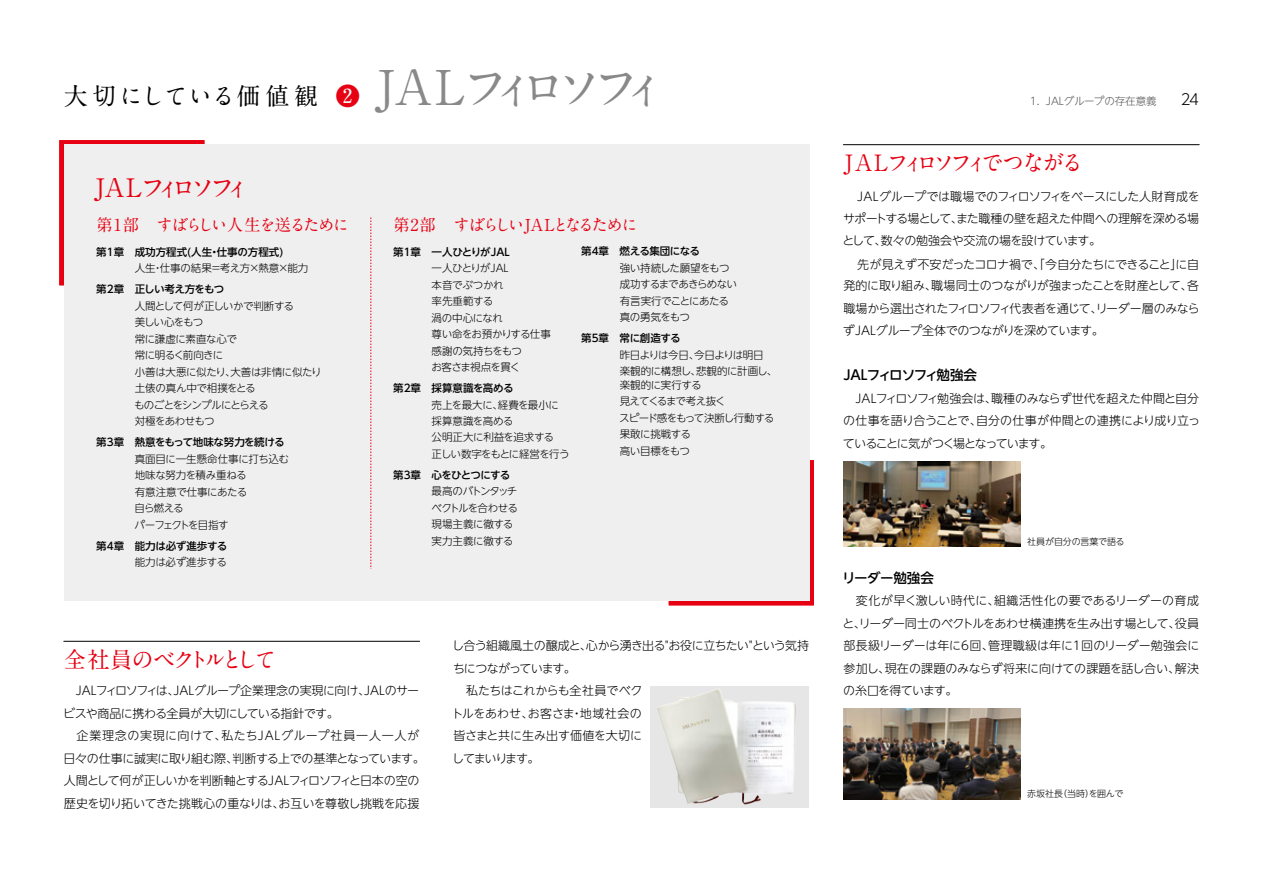
<style>
.page{position:relative;width:1263px;height:893px;background:#fff}
.page>*{position:absolute;margin:0;border:0;box-sizing:border-box;transform-origin:0 0}
.t1{font:700 25.5px "A1 Mincho Std";letter-spacing:-.245em;color:#e60012}
.t2{font:700 24px "A1 Mincho Std";letter-spacing:.045em;color:#000}
.t3{font:700 22.5px "A1 Mincho Std";letter-spacing:-.155em;color:#e60012}
.t4{font:700 16.5px "A1 Mincho Std";letter-spacing:-.125em;color:#e60012}
.t5{font:700 16.5px "A1 Mincho Std";letter-spacing:-.09em;color:#e60012}
.t6{font:300 15px "UD Shin Go NT Pr 6 N";color:#000}
.t7{font:500 13.5px "UD Shin Go NT Pr 6 N";letter-spacing:-.08em;color:#000}
.t8{font:500 13.5px "UD Shin Go NT Pr 6 N";letter-spacing:-.04em;color:#000}
.t9{font:300 12px/22.5px "UD Shin Go NT Pr 6 N";letter-spacing:-.035em;color:#000;text-align:justify}
.t10{font:300 10.5px/16.5px "UD Shin Go NT Pr 6 N";letter-spacing:-.04em;color:#000}
.t11{font:500 10.5px "UD Shin Go NT Pr 6 N";letter-spacing:-.025em;color:#000}
.t12{font:500 10.5px "UD Shin Go NT Pr 6 N";color:#000}
.t13{font:300 10.5px/16.5px "UD Shin Go NT Pr 6 N";letter-spacing:-.065em;color:#000}
.t14{font:300 10.5px "UD Shin Go NT Pr 6 N";color:#000}
.t15{font:300 10.5px "UD Shin Go NT Pr 6 N";letter-spacing:-.005em;color:#595757}
.t16{font:500 10.5px "UD Shin Go NT Pr 6 N";letter-spacing:-.05em;color:#000}
.t17{font:500 10.5px "UD Shin Go NT Pr 6 N";letter-spacing:-.065em;color:#000}
.t18{font:300 9px "UD Shin Go NT Pr 6 N";letter-spacing:-.015em;color:#000}
.s1{color:#e60012}
.s2{font-size:48px;color:#898989}
</style>
<div class="page">
<svg style="left:59px;top:140px;width:154px;height:146px"></svg>
<svg style="left:668px;top:451px;width:146px;height:155px"></svg>
<div style="left:64px;top:145px;width:745px;height:456px;background:#efefef"></div>
<hr style="left:64px;top:641px;width:356px;height:1px;background:#000">
<hr style="left:843px;top:144px;width:356px;height:1px;background:#000">
<svg style="left:371px;top:218px;width:1px;height:351px"></svg>
<img style="left:843px;top:461px;width:177px;height:85px">
<img style="left:843px;top:709px;width:177px;height:90px">
<img style="left:651px;top:686px;width:158px;height:122px">
<h2 class="t2" style="left:64px;top:76px;width:606px">大切にしている価値観 <span class="s1">❷</span> <span class="s2">JALフィロソフィ</span></h2>
<h1 class="t1" style="left:94px;top:166px;width:158px">JALフィロソフィ</h1>
<h3 class="t5" style="left:96px;top:212px;width:254px">第1部　すばらしい人生を送るために</h3>
<h3 class="t4" style="left:393px;top:212px;width:246px">第2部　すばらしいJALとなるために</h3>
<p class="t12" style="left:96px;top:243px;width:189px">第1章 成功方程式(人生・仕事の方程式)</p>
<p class="t14" style="left:135px;top:260px;width:175px">人生・仕事の結果＝考え方×熱意×能力</p>
<p class="t16" style="left:96px;top:281px;width:130px">第2章 正しい考え方をもつ</p>
<p class="t10" style="left:134px;top:297px;width:189px">人間として何が正しいかで判断する<br>美しい心をもつ<br>常に謙虚に素直な心で<br>常に明るく前向きに<br>小善は大悪に似たり、大善は非情に似たり土俵の真ん中で相撲をとる<br>ものごとをシンプルにとらえる<br>対極をあわせもつ</p>
<p class="t11" style="left:96px;top:434px;width:190px">第3章　熱意をもって地味な努力を続ける</p>
<p class="t10" style="left:135px;top:450px;width:156px">真面目に一生懸命仕事に打ち込む地味な努力を積み重ねる<br>有意注意で仕事にあたる<br>自ら燃える<br>パーフェクトを目指す</p>
<p class="t11" style="left:96px;top:537px;width:132px">第4章　能力は必ず進歩する</p>
<p class="t10" style="left:135px;top:553px;width:94px">能力は必ず進歩する</p>
<p class="t12" style="left:393px;top:243px;width:118px">第1章　一人ひとりがJAL</p>
<p class="t10" style="left:431px;top:259px;width:121px">一人ひとりがJAL<br>本音でぶつかれ<br>率先垂範する<br>渦の中心になれ<br>尊い命をお預かりする仕事感謝の気持ちをもつ<br>お客さま視点を貫く</p>
<p class="t12" style="left:393px;top:379px;width:122px">第2章　採算意識を高める</p>
<p class="t10" style="left:432px;top:396px;width:139px">売上を最大に、経費を最小に採算意識を高める<br>公明正大に利益を追求する<br>正しい数字をもとに経営を行う</p>
<p class="t17" style="left:393px;top:466px;width:119px">第3章　心をひとつにする</p>
<p class="t10" style="left:432px;top:483px;width:88px">最高のバトンタッチベクトルを合わせる現場主義に徹する実力主義に徹する</p>
<p class="t11" style="left:581px;top:243px;width:120px">第4章　燃える集団になる</p>
<p class="t13" style="left:620px;top:259px;width:119px">強い持続した願望をもつ成功するまであきらめない有言実行でことにあたる真の勇気をもつ</p>
<p class="t11" style="left:581px;top:330px;width:101px">第5章　常に創造する</p>
<p class="t10" style="left:620px;top:346px;width:159px">昨日よりは今日、今日よりは明日<br>楽観的に構想し、悲観的に計画し、</p>
<p class="t10" style="left:619px;top:376px;width:157px">楽観的に実行する<br>見えてくるまで考え抜く<br>スピード感をもって決断し行動する果敢に挑戦する<br>高い目標をもつ</p>
<h3 class="t3" style="left:64px;top:641px;width:214px">全社員のベクトルとして</h3>
<p class="t9" style="left:63px;top:679px;width:363px;text-align:left;text-indent:13px">JALフィロソフィは、JALグループ企業理念の実現に向け、JALのサービスや商品に携わる全員が大切にしている指針です。<br>　企業理念の実現に向けて、私たちJALグループ社員一人一人が日々の仕事に誠実に取り組む際、判断する上での基準となっています。人間として何が正しいかを判断軸とするJALフィロソフィと日本の空の歴史を切り拓いてきた挑戦心の重なりは、お互いを尊敬し挑戦を応援</p>
<p class="t9" style="left:451px;top:634px;width:359px;text-align:left">し合う組織風土の醸成と、心から湧き出る"お役に立ちたい"という気持ちにつながっています。<br>　私たちはこれからも全社員でベク<br>トルをあわせ、お客さま・地域社会の<br>皆さまと共に生み出す価値を大切に<br>してまいります。</p>
<p class="t15" style="left:1030px;top:93px;width:128px">1．JALグループの存在意義</p>
<p class="t6" style="left:1181px;top:88px;width:20px">24</p>
<h3 class="t3" style="left:843px;top:145px;width:242px">JALフィロソフィでつながる</h3>
<p class="t9" style="left:842px;top:185px;width:359px;line-height:22px;text-indent:15px">JALグループでは職場でのフィロソフィをベースにした人財育成をサポートする場として、また職種の壁を超えた仲間への理解を深める場として、数々の勉強会や交流の場を設けています。</p>
<p class="t9" style="left:843px;top:252px;width:358px;line-height:22px;text-indent:14px">先が見えず不安だったコロナ禍で、「今自分たちにできること」に自発的に取り組み、職場同士のつながりが強まったことを財産として、各職場から選出されたフィロソフィ代表者を通じて、リーダー層のみならずJALグループ全体でのつながりを深めています。</p>
<p class="t7" style="left:843px;top:364px;width:135px">JALフィロソフィ勉強会</p>
<p class="t9" style="left:843px;top:386px;width:359px">　JALフィロソフィ勉強会は、職種のみならず世代を超えた仲間と自分の仕事を語り合うことで、自分の仕事が仲間との連携により成り立っていることに気がつく場となっています。</p>
<p class="t18" style="left:1027px;top:535px;width:99px">社員が自分の言葉で語る</p>
<p class="t8" style="left:842px;top:566px;width:93px">リーダー勉強会</p>
<p class="t9" style="left:842px;top:589px;width:358px">　変化が早く激しい時代に、組織活性化の要であるリーダーの育成と、リーダー同士のベクトルをあわせ横連携を生み出す場として、役員部長級リーダーは年に6回、管理職級は年に1回のリーダー勉強会に参加し、現在の課題のみならず将来に向けての課題を話し合い、解決の糸口を得ています。</p>
<p class="t18" style="left:1027px;top:787px;width:98px">赤坂社長（当時）を囲んで</p>
</div>
